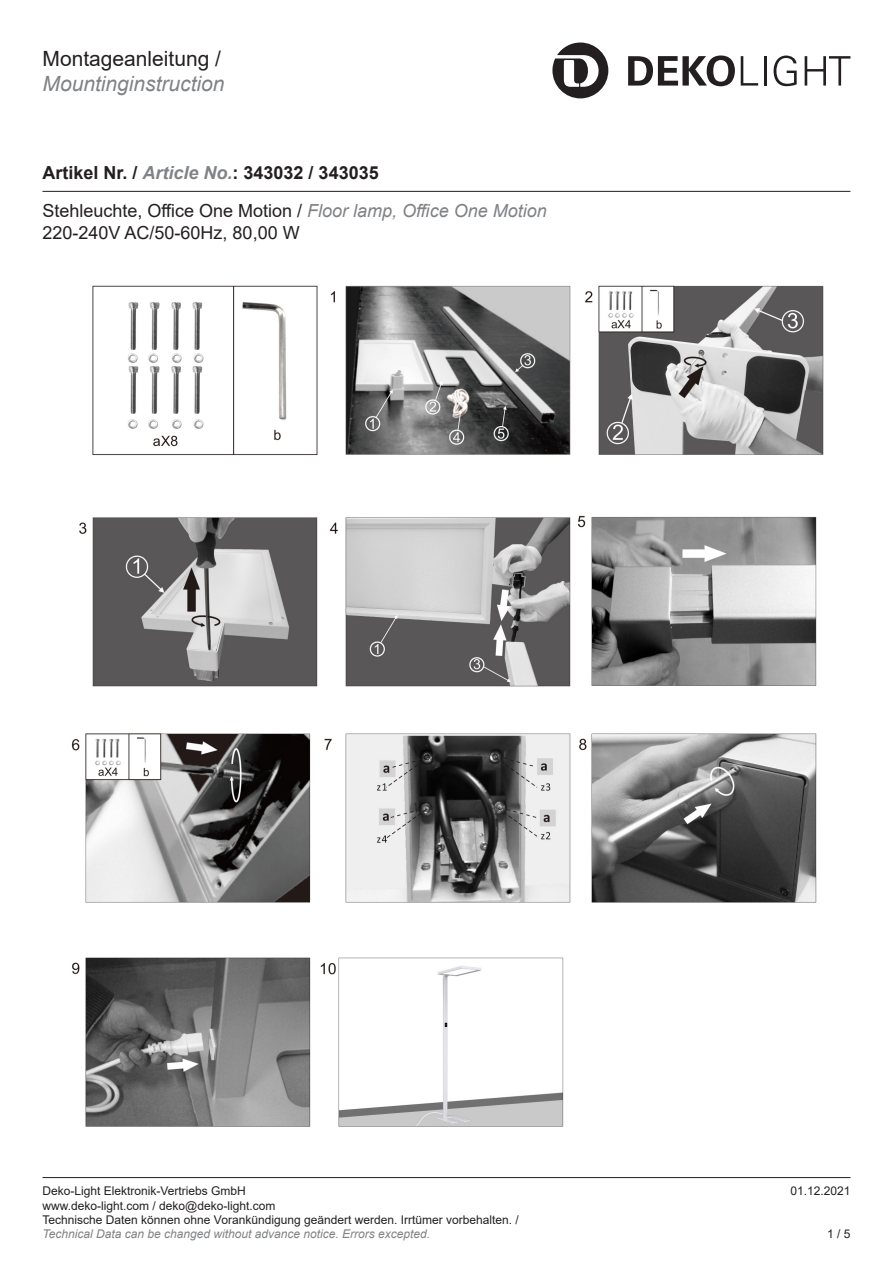
<style>
.page{position:relative;width:893px;height:1263px;background:#fff}
.page>*{position:absolute;margin:0;border:0;box-sizing:border-box;transform-origin:0 0}
.t1{font:italic 21px "Arial";color:#808285}
.t2{font:21px "Arial";color:#231f20}
.Kurzbezeichnung{font:18px "Arial";color:#231f20}
.Artikel_Nummer{font:700 18px "Arial";color:#231f20}
.Fußtext{font:12px "Arial";color:#231f20}
.Fußtext-2{font:italic 12px "Arial";color:#808285}
.s1{font-style:italic;color:#808285}
</style>
<div class="page">
<hr style="left:43px;top:191px;width:807px;height:1px;background:#231f20">
<svg style="left:552px;top:43px;width:56px;height:55px"></svg>
<svg style="left:628px;top:55px;width:107px;height:31px"></svg>
<svg style="left:741px;top:56px;width:17px;height:30px"></svg>
<hr style="left:764px;top:56px;width:2px;height:30px;background:#231f20">
<svg style="left:774px;top:56px;width:23px;height:30px"></svg>
<svg style="left:805px;top:56px;width:45px;height:30px"></svg>
<hr style="left:43px;top:1177px;width:807px;height:1px;background:#231f20">
<img style="left:71px;top:285px;width:753px;height:842px">
<p class="t2" style="left:43px;top:44px;width:180px">Montageanleitung /</p>
<p class="t1" style="left:43px;top:70px;width:184px">Mountinginstruction</p>
<p class="Artikel_Nummer" style="left:43px;top:160px;width:338px">Artikel Nr. / <span class="s1">Article No.</span>: 343032 / 343035</p>
<p class="Kurzbezeichnung" style="left:43px;top:198px;width:506px">Stehleuchte, Office One Motion / <span class="s1">Floor lamp, Office One Motion</span></p>
<p class="Kurzbezeichnung" style="left:43px;top:220px;width:259px">220-240V AC/50-60Hz, 80,00 W</p>
<p class="Fußtext" style="left:43px;top:1183px;width:205px">Deko-Light Elektronik-Vertriebs GmbH</p>
<p class="Fußtext" style="left:790px;top:1183px;width:62px">01.12.2021</p>
<p class="Fußtext" style="left:43px;top:1197px;width:234px">www.deko-light.com / deko@deko-light.com</p>
<p class="Fußtext" style="left:43px;top:1211px;width:478px">Technische Daten können ohne Vorankündigung geändert werden. Irrtümer vorbehalten. /</p>
<p class="Fußtext-2" style="left:43px;top:1226px;width:389px">Technical Data can be changed without advance notice. Errors excepted.</p>
<p class="Fußtext" style="left:827px;top:1226px;width:25px">1 / 5</p>
</div>
